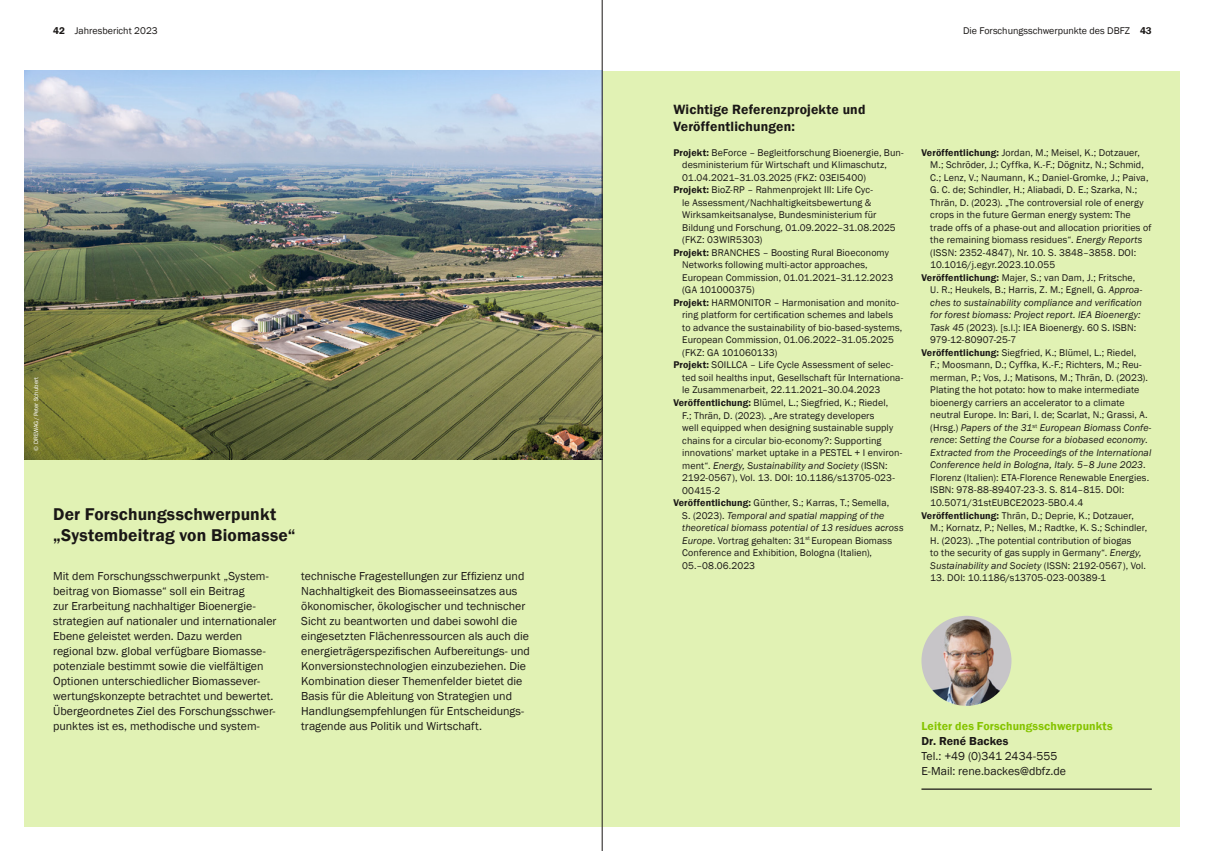
<style>
.page{position:relative;width:1205px;height:851px;background:#fff}
.page>*{position:absolute;margin:0;border:0;box-sizing:border-box;transform-origin:0 0}
.neu_Ü2{font:600 17.5px/21px "Franklin Gothic";letter-spacing:.01em;color:#1a1716}
.neu_Ü3{font:600 13.75px/16.5px "Franklin Gothic";letter-spacing:.015em;color:#1a1716}
.neu_Text{font:11.88px/15px "Franklin Gothic";color:#1a1716}
.neu_Text-2{font:600 11.88px "Franklin Gothic";letter-spacing:.01em;color:#85c400}
.neu_Text-3{font:600 11.88px "Franklin Gothic";letter-spacing:.01em;color:#1a1716}
.neu_Literatur{font:10px/12.5px "Franklin Gothic";letter-spacing:.01em;color:#1a1716}
.neu_BN{font:6.25px "Franklin Gothic";color:#fff}
.s1{font-weight:600}
.s2{font-style:italic}
</style>
<div class="page">
<div style="left:25px;top:71px;width:1155px;height:755px;background:#e1f2b4"></div>
<img style="left:25px;top:71px;width:577px;height:388px">
<hr style="left:921px;top:788px;width:231px;height:1px;background:#1a1716">
<img style="left:921px;top:615px;width:90px;height:90px;border-radius:45px">
<hr style="left:602px;top:0;width:1px;height:850px;background:#1a1716">
<p class="neu_Literatur" style="left:53px;top:24px;width:106px"><span class="s1">42</span> Jahresbericht 2023</p>
<p class="neu_Literatur" style="left:963px;top:24px;width:190px">Die Forschungsschwerpunkte des DBFZ <span class="s1">43</span></p>
<p class="neu_BN" style="left:32px;top:450px;width:75px;rotate:-90deg">© DREWAG/Peter Schubert</p>
<p class="neu_Ü2" style="left:53px;top:503px;width:244px">Der Forschungsschwerpunkt „Systembeitrag von Biomasse“</p>
<p class="neu_Text" style="left:53px;top:568px;width:225px">Mit dem Forschungsschwerpunkt „System&shy;beitrag von Biomasse“ soll ein Beitrag<br>zur Erarbeitung nachhaltiger Bioenergie&shy;strategien auf nationaler und internationaler Ebene geleistet werden. Dazu werden regional bzw. global verfügbare Biomasse&shy;potenziale bestimmt sowie die vielfältigen Optionen unterschiedlicher Biomassever&shy;wertungskonzepte betrachtet und bewertet.<br>Übergeordnetes Ziel des Forschungsschwer&shy;punktes ist es, methodische und system-</p>
<p class="neu_Text" style="left:301px;top:568px;width:230px">technische Fragestellungen zur Effizienz und Nachhaltigkeit des Biomasseeinsatzes aus ökonomischer, ökologischer und technischer Sicht zu beantworten und dabei sowohl die eingesetzten Flächenressourcen als auch die energieträgerspezifischen Aufbereitungs- und Konversionstechnologien einzubeziehen. Die Kombination dieser Themenfelder bietet die Basis für die Ableitung von Strategien und Handlungsempfehlungen für Entscheidungs&shy;tragende aus Politik und Wirtschaft.</p>
<p class="neu_Ü3" style="left:673px;top:102px;width:194px">Wichtige Referenzprojekte und<br>Veröffentlichungen:</p>
<p class="neu_Literatur" style="left:682px;top:146px;width:223px;text-indent:-9px"><span class="s1">Projekt:</span> BeForce – Begleitforschung Bioenergie, Bun&shy;desministerium für Wirtschaft und Klimaschutz,<br>01.04.2021–31.03.2025 (FKZ: 03EI5400)</p>
<p class="neu_Literatur" style="left:682px;top:184px;width:215px;text-indent:-9px"><span class="s1">Projekt:</span> BioZ-RP – Rahmenprojekt III: Life Cyc-<br>le Assessment/Nachhaltigkeitsbewertung &amp; Wirksamkeitsanalyse, Bundesministerium für Bildung und Forschung, 01.09.2022–31.08.2025 (FKZ: 03WIR5303)</p>
<p class="neu_Literatur" style="left:682px;top:246px;width:212px;text-indent:-9px"><span class="s1">Projekt:</span> BRANCHES – Boosting Rural Bioeconomy Networks following multi-actor approaches, European Commission, 01.01.2021–31.12.2023 (GA 101000375)</p>
<p class="neu_Literatur" style="left:682px;top:296px;width:222px;text-indent:-9px"><span class="s1">Projekt:</span> HARMONITOR – Harmonisation and monito&shy;ring platform for certification schemes and labels to advance the sustainability of bio-based-systems, European Commission, 01.06.2022–31.05.2025 (FKZ: GA 101060133)</p>
<p class="neu_Literatur" style="left:682px;top:359px;width:222px;text-indent:-9px"><span class="s1">Projekt:</span> SOILLCA – Life Cycle Assessment of selec&shy;ted soil healths input, Gesellschaft für Internationa&shy;le Zusammenarbeit, 22.11.2021–30.04.2023</p>
<p class="neu_Literatur" style="left:682px;top:396px;width:222px;text-indent:-9px"><span class="s1">Veröffentlichung:</span> Blümel, L.; Siegfried, K.; Riedel,<br>F.; Thrän, D. (2023). „Are strategy developers<br>well equipped when designing sustainable supply chains for a circular bio-economy?: Supporting innovations’ market uptake in a PESTEL + I environ&shy;ment“. <span class="s2">Energy, Sustainability and Society</span> (ISSN:<br>2192-0567), Vol. 13. DOI: 10.1186/s13705-023- 00415-2</p>
<p class="neu_Literatur" style="left:682px;top:496px;width:223px;text-indent:-9px"><span class="s1">Veröffentlichung:</span> Günther, S.; Karras, T.; Semella,<br>S. (2023). <span class="s2">Temporal and spatial mapping of the theoretical biomass potential of 13 residues across Europe</span>. Vortrag gehalten: 31<sup>st</sup> European Biomass Conference and Exhibition, Bologna (Italien), 05.–08.06.2023</p>
<p class="neu_Literatur" style="left:930px;top:146px;width:222px;text-indent:-9px"><span class="s1">Veröffentlichung:</span> Jordan, M.; Meisel, K.; Dotzauer, M.; Schröder, J.; Cyffka, K.-F.; Dögnitz, N.; Schmid, C.; Lenz, V.; Naumann, K.; Daniel-Gromke, J.; Paiva, G. C. de; Schindler, H.; Aliabadi, D. E.; Szarka, N.; Thrän, D. (2023). „The controversial role of energy crops in the future German energy system: The trade offs of a phase-out and allocation priorities of the remaining biomass residues“. <span class="s2">Energy Reports </span>(ISSN: 2352-4847), Nr. 10. S. 3848–3858. DOI:<br>10.1016/j.egyr.2023.10.055</p>
<p class="neu_Literatur" style="left:930px;top:271px;width:214px;text-indent:-9px"><span class="s1">Veröffentlichung:</span> Majer, S.; van Dam, J.; Fritsche, U. R.; Heukels, B.; Harris, Z. M.; Egnell, G. <span class="s2">Approa&shy;ches to sustainability compliance and verification for forest biomass: Project report. IEA Bioenergy:<br>Task 45</span> (2023). [s.l.]: IEA Bioenergy. 60 S. ISBN:<br>979-12-80907-25-7</p>
<p class="neu_Literatur" style="left:930px;top:346px;width:223px;text-indent:-9px"><span class="s1">Veröffentlichung:</span> Siegfried, K.; Blümel, L.; Riedel,<br>F.; Moosmann, D.; Cyffka, K.-F.; Richters, M.; Reu&shy;merman, P.; Vos, J.; Matisons, M.; Thrän, D. (2023).<br>Plating the hot potato: how to make intermediate bioenergy carriers an accelerator to a climate neutral Europe. In: Bari, I. de; Scarlat, N.; Grassi, A. (Hrsg.) <span class="s2">Papers of the 31</span><sup>st</sup> <span class="s2">European Biomass Confe&shy;rence</span>: <span class="s2">Setting the Course for a biobased economy</span>.<br><span class="s2">Extracted from the Proceedings of the International Conference held in Bologna, Italy. 5–8 June 2023</span>.<br>Florenz (Italien): ETA-Florence Renewable Energies.<br>ISBN: 978-88-89407-23-3. S. 814–815. DOI:<br>10.5071/31stEUBCE2023-5BO.4.4</p>
<p class="neu_Literatur" style="left:930px;top:509px;width:218px;text-indent:-9px"><span class="s1">Veröffentlichung:</span> Thrän, D.; Deprie, K.; Dotzauer, M.; Kornatz, P.; Nelles, M.; Radtke, K. S.; Schindler, H. (2023). „The potential contribution of biogas<br>to the security of gas supply in Germany“. <span class="s2">Energy, Sustainability and Society</span> (ISSN: 2192-0567), Vol.</p>
<p class="neu_Literatur" style="left:930px;top:571px;width:177px">13. DOI: 10.1186/s13705-023-00389-1</p>
<p class="neu_Text-2" style="left:921px;top:718px;width:193px">Leiter des Forschungsschwerpunkts</p>
<p class="neu_Text-3" style="left:921px;top:733px;width:88px">Dr. René Backes</p>
<p class="neu_Text" style="left:921px;top:748px;width:137px">Tel.: +49 (0)341 2434-555</p>
<p class="neu_Text" style="left:921px;top:763px;width:146px">E-Mail: rene.backes@dbfz.de</p>
</div>
